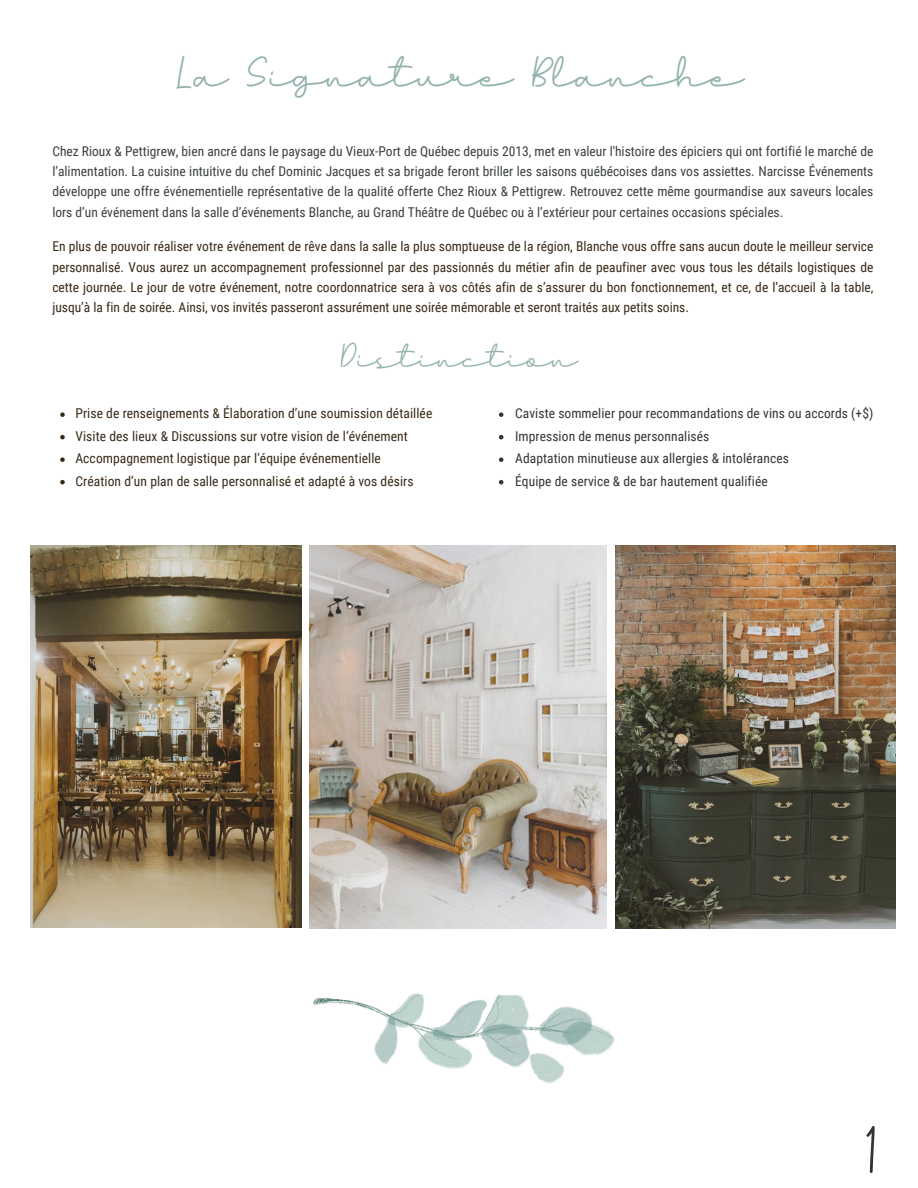
<style>
.page{position:relative;width:918px;height:1188px;background:#fff}
.page>*{position:absolute;margin:0;border:0;box-sizing:border-box;transform-origin:0 0}
.t1{font:49.8px "alagambe";color:#94b3ae}
.t2{font:38.25px "alagambe";color:#94b3ae}
.t3{font:13.5px/20.2px "Roboto Condensed";letter-spacing:.005em;color:#382918;text-align:justify}
.t4{font:13.5px/20.2px "Roboto Condensed";color:#3b3f3f;text-align:justify}
.t5{font:13.5px "Roboto Condensed";letter-spacing:.005em;color:#343434}
</style>
<div class="page">
<img style="left:313px;top:993px;width:302px;height:91px">
<img style="left:310px;top:545px;width:297px;height:384px">
<img style="left:615px;top:545px;width:280px;height:384px">
<img style="left:30px;top:545px;width:272px;height:383px">
<svg style="left:60px;top:412px;width:5px;height:5px"></svg>
<svg style="left:60px;top:435px;width:5px;height:4px"></svg>
<svg style="left:60px;top:457px;width:5px;height:5px"></svg>
<svg style="left:60px;top:480px;width:5px;height:4px"></svg>
<svg style="left:499px;top:412px;width:4px;height:5px"></svg>
<svg style="left:499px;top:435px;width:4px;height:4px"></svg>
<svg style="left:499px;top:457px;width:4px;height:5px"></svg>
<svg style="left:499px;top:480px;width:4px;height:4px"></svg>
<p class="t1" style="left:176px;top:53px;width:570px">La Signature Blanche</p>
<p class="t4" style="left:52px;top:141px;width:823px">Chez Rioux &amp; Pettigrew, bien ancré dans le paysage du Vieux-Port de Québec depuis 2013, met en valeur l'histoire des épiciers qui ont fortifié le marché de l’alimentation. La cuisine intuitive du chef Dominic Jacques et sa brigade feront briller les saisons québécoises dans vos assiettes. Narcisse Événements développe une offre événementielle représentative de la qualité offerte Chez Rioux &amp; Pettigrew. Retrouvez cette même gourmandise aux saveurs locales lors d’un événement dans la salle d’événements Blanche, au Grand Théâtre de Québec ou à l’extérieur pour certaines occasions spéciales.</p>
<h2 class="t3" style="left:52px;top:237px;width:823px">En plus de pouvoir réaliser votre événement de rêve dans la salle la plus somptueuse de la région, Blanche vous offre sans aucun doute le meilleur service personnalisé. Vous aurez un accompagnement professionnel par des passionnés du métier afin de peaufiner avec vous tous les détails logistiques de cette journée. Le jour de votre événement, notre coordonnatrice sera à vos côtés afin de s’assurer du bon fonctionnement, et ce, de l’accueil à la table, jusqu’à la fin de soirée. Ainsi, vos invités passeront assurément une soirée mémorable et seront traités aux petits soins.</h2>
<p class="t2" style="left:340px;top:342px;width:239px">Distinction</p>
<p class="t5" style="left:515px;top:406px;width:360px">Caviste sommelier pour recommandations de vins ou accords (+$)</p>
<p class="t5" style="left:515px;top:428px;width:196px">Impression de menus personnalisés</p>
<p class="t5" style="left:515px;top:451px;width:275px">Adaptation minutieuse aux allergies &amp; intolérances</p>
<p class="t5" style="left:515px;top:473px;width:254px">Équipe de service &amp; de bar hautement qualifiée</p>
<p class="t3" style="left:75px;top:403px;width:358px">Prise de renseignements &amp; Élaboration d’une soumission détaillée</p>
<p class="t3" style="left:75px;top:426px;width:334px">Visite des lieux &amp; Discussions sur votre vision de l‘événement</p>
<p class="t3" style="left:75px;top:448px;width:307px">Accompagnement logistique par l'équipe événementielle</p>
<p class="t3" style="left:75px;top:471px;width:340px">Création d’un plan de salle personnalisé et adapté à vos désirs</p>
</div>
